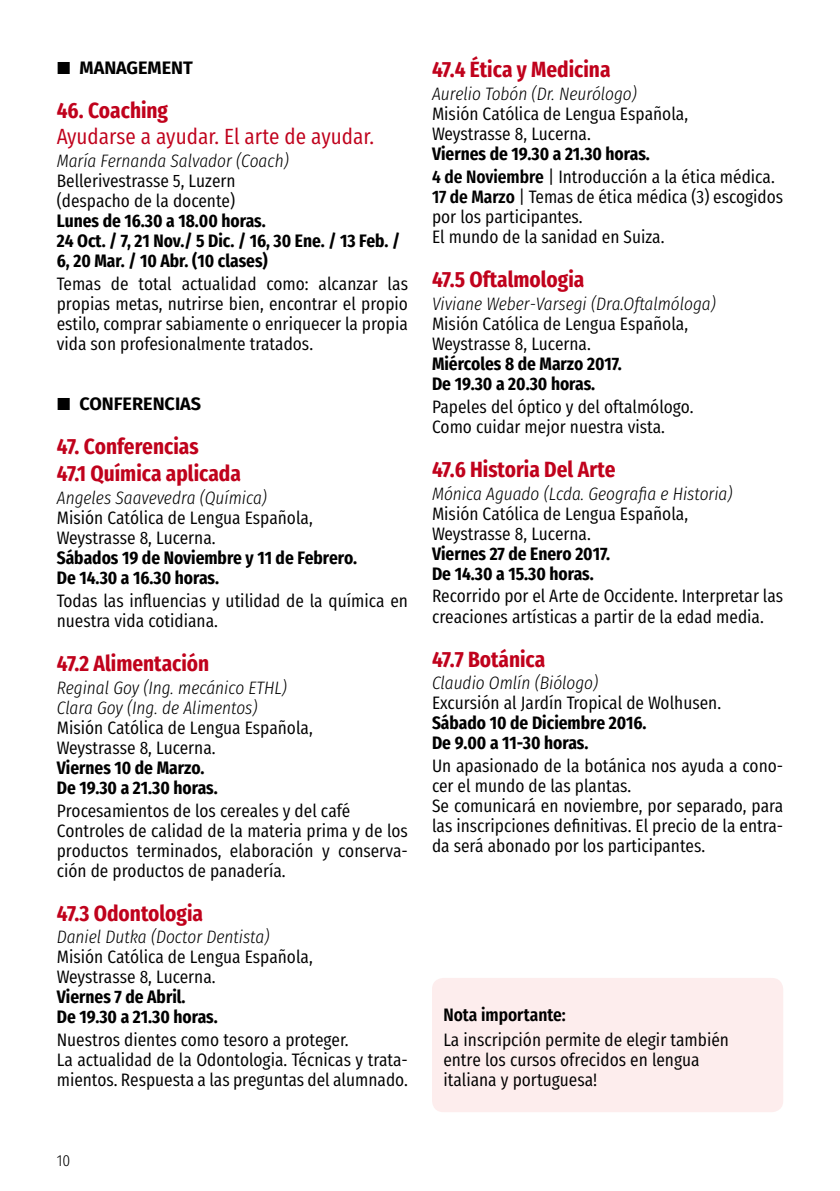
<style>
.page{position:relative;width:840px;height:1191px;background:#fff}
.page>*{position:absolute;margin:0;border:0;box-sizing:border-box;transform-origin:0 0}
.t1{font:700 22px/26.8px "Fira Sans Condensed";color:#c0021c}
.t2{font:22px "Fira Sans Condensed";color:#c0021c}
.t3{font:18px/20px "Fira Sans Condensed";color:#000}
.t4{font:700 18px/20px "Fira Sans Condensed";color:#000}
.t5{font:italic 300 18px/20px "Fira Sans Condensed";color:#000}
.t6{font:700 18px "Fira Sans";color:#000}
.t7{font:600 18px "Fira Sans Condensed";color:#000}
.t8{font:300 16px "Fira Sans Condensed";color:#000}
.s1{font-family:"Zwo LF w 8 Exp";font-weight:400}
.s2{font-weight:700}
.s3{font-weight:600}
</style>
<div class="page">
<div style="left:432px;top:978px;width:350px;height:134px;background:#fdeded;border-radius:11px"></div>
<p class="t6" style="left:57px;top:52px;width:138px"><span class="s1">)</span> MANAGEMENT</p>
<p class="t1" style="left:57px;top:94px;width:113px">46. Coaching</p>
<p class="t2" style="left:57px;top:117px;width:319px">Ayudarse a ayudar. El arte de ayudar.</p>
<p class="t5" style="left:57px;top:151px;width:233px">María Fernanda Salvador (Coach)</p>
<p class="t3" style="left:57px;top:169px;width:180px">Bellerivestrasse 5, Luzern (despacho de la docente)</p>
<p class="t4" style="left:57px;top:209px;width:345px">Lunes de 16.30 a 18.00 horas.<br>24 Oct. / 7, 21 Nov./ 5 Dic. / 16, 30 Ene. / 13 Feb. /<br>6, 20 Mar. / 10 Abr. (10 clases)</p>
<p class="t3" style="left:57px;top:272px;width:352px;text-align:justify">Temas de total actualidad como: alcanzar las propias metas, nutrirse bien, encontrar el propio estilo, comprar sabiamente o enriquecer la propia vida son profesionalmente tratados.</p>
<p class="t6" style="left:57px;top:389px;width:146px"><span class="s1">)</span> CONFERENCIAS</p>
<p class="t1" style="left:57px;top:431px;width:185px">47. Conferencias<br>47.1 Química aplicada</p>
<p class="t5" style="left:57px;top:487px;width:211px">Angeles Saavevedra (Química)</p>
<p class="t3" style="left:57px;top:506px;width:257px">Misión Católica de Lengua Española,<br>Weystrasse 8, Lucerna.</p>
<p class="t4" style="left:57px;top:546px;width:302px">Sábados 19 de Noviembre y 11 de Febrero.<br>De 14.30 a 16.30 horas.</p>
<p class="t3" style="left:57px;top:588px;width:352px">Todas las influencias y utilidad de la química en nuestra vida cotidiana.</p>
<p class="t1" style="left:57px;top:647px;width:154px">47.2 Alimentació n</p>
<p class="t5" style="left:57px;top:677px;width:231px">Reginal Goy (Ing. mecánico ETHL)<br>Clara Goy (Ing. de Alimentos)</p>
<p class="t3" style="left:57px;top:715px;width:257px">Misión Católica de Lengua Española,<br>Weystrasse 8, Lucerna.</p>
<p class="t4" style="left:57px;top:755px;width:162px">Viernes 10 de Marzo.<br>De 19.30 a 21.30 horas.</p>
<p class="t3" style="left:57px;top:798px;width:352px">Procesamientos de los cereales y del café Controles de calidad de la materia prima y de los productos terminados, elaboració n y conserva&shy;ción de productos de panadería.</p>
<p class="t1" style="left:57px;top:897px;width:148px">47.3 Odontologia</p>
<p class="t5" style="left:57px;top:927px;width:214px">Daniel Dutka (Doctor Dentista)</p>
<p class="t3" style="left:57px;top:945px;width:257px">Misión Católica de Lengua Española,<br>Weystrasse 8, Lucerna.</p>
<p class="t4" style="left:57px;top:985px;width:162px">Viernes 7 de Abril.<br>De 19.30 a 21.30 horas.</p>
<p class="t3" style="left:57px;top:1028px;width:352px">Nuestros dientes como tesoro a proteger.<br>La actualidad de la Odontologia. Técnicas y trata&shy;mientos. Respuesta a las preguntas del alumnado.</p>
<p class="t1" style="left:432px;top:54px;width:180px">47.4 Ética y Medicina</p>
<p class="t5" style="left:432px;top:84px;width:206px">Aurelio Tobón (Dr. Neurólogo)</p>
<p class="t3" style="left:432px;top:102px;width:257px">Misión Católica de Lengua Española,<br>Weystrasse 8, Lucerna.</p>
<p class="t3" style="left:432px;top:141px;width:344px;line-height:22.8px"><span class="s2">Viernes de 19.30 a 21.30 horas.<br></span><span class="s3">4 de Noviembre</span> | Introducción a la ética médica.</p>
<p class="t3" style="left:432px;top:185px;width:352px"><span class="s3">17 de Marzo</span> | Temas de ética médica (3) escogidos por los participantes.<br>El mundo de la sanidad en Suiza.</p>
<p class="t1" style="left:432px;top:264px;width:154px">47.5 Oftalmologia</p>
<p class="t5" style="left:432px;top:293px;width:285px">Viviane Weber-Varsegi (Dra.Oftalmóloga)</p>
<p class="t3" style="left:432px;top:312px;width:257px">Misión Católica de Lengua Española,<br>Weystrasse 8, Lucerna.</p>
<p class="t4" style="left:432px;top:352px;width:191px">Miércoles 8 de Marzo 2017.<br>De 19.30 a 20.30 horas.</p>
<p class="t3" style="left:432px;top:394px;width:263px">Papeles del óptico y del oftalmólogo.<br>Como cuidar mejor nuestra vista.</p>
<p class="t1" style="left:432px;top:453px;width:185px">47.6 Historia Del Arte</p>
<p class="t5" style="left:432px;top:483px;width:302px">Mónica Aguado (Lcda. Geografia e Historia)</p>
<p class="t3" style="left:432px;top:501px;width:257px">Misión Católica de Lengua Española,<br>Weystrasse 8, Lucerna.</p>
<p class="t4" style="left:432px;top:541px;width:180px">Viernes 27 de Enero 2017.<br>De 14.30 a 15.30 horas.</p>
<p class="t3" style="left:432px;top:584px;width:352px">Recorrido por el Arte de Occidente. Interpretar las creaciones artísticas a partir de la edad media.</p>
<p class="t1" style="left:432px;top:643px;width:115px">47.7 Botánica</p>
<p class="t5" style="left:432px;top:673px;width:167px">Claudio Omlín (Biólogo)</p>
<p class="t3" style="left:432px;top:691px;width:290px">Excursión al Jardín Tropical de Wolhusen.</p>
<p class="t4" style="left:432px;top:711px;width:216px">Sábado 10 de Diciembre 2016.<br>De 9.00 a 11-30 horas.</p>
<p class="t3" style="left:432px;top:754px;width:352px">Un apasionado de la botánica nos ayuda a cono&shy;cer el mundo de las plantas.<br>Se comunicará en noviembre, por separado, para las inscripciones definitivas. El precio de la entra&shy;da será abonado por los participantes.</p>
<p class="t7" style="left:443px;top:997px;width:124px">Nota importante:</p>
<p class="t3" style="left:443px;top:1028px;width:287px">La inscripción permite de elegir también entre los cursos ofrecidos en lengua italiana y portuguesa!</p>
<p class="t8" style="left:57px;top:1146px;width:15px">10</p>
</div>
